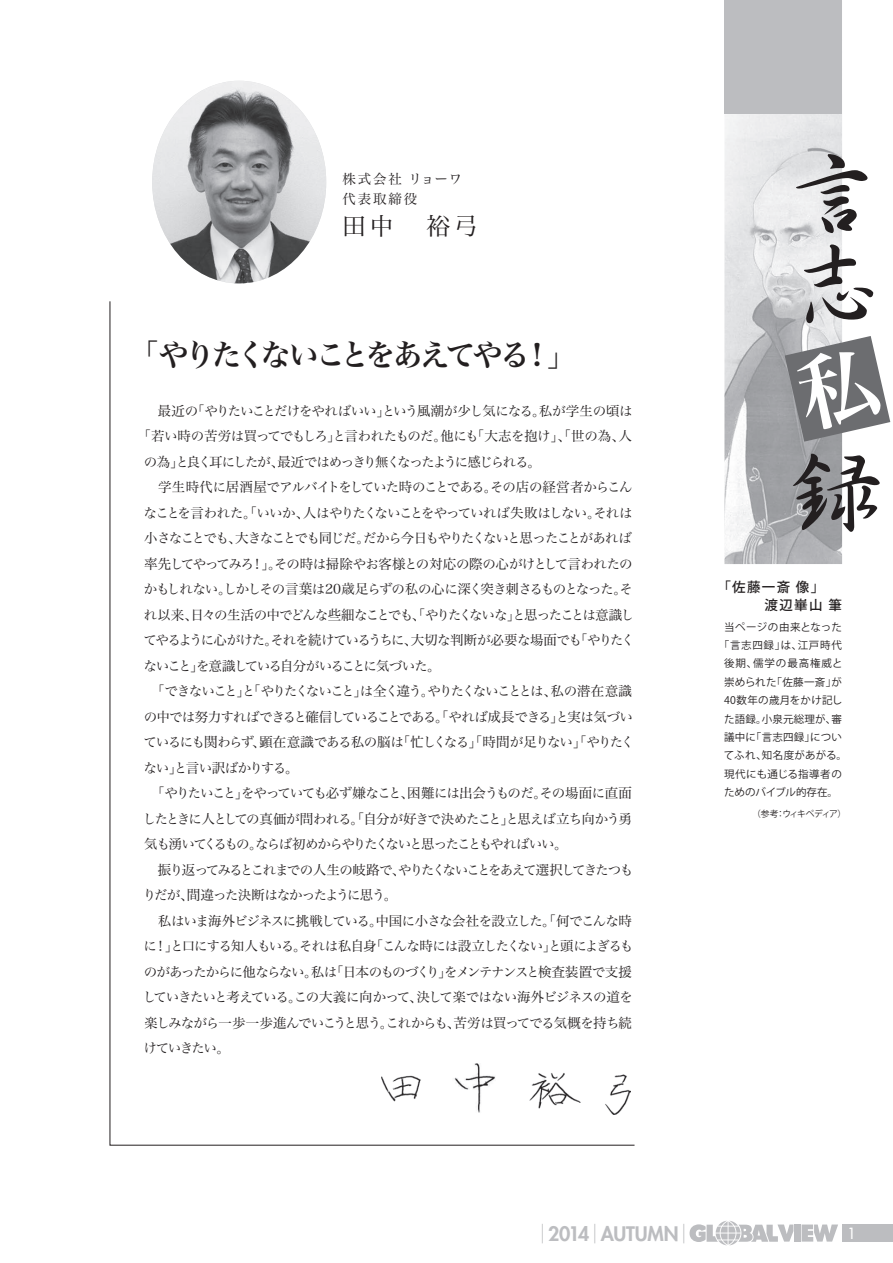
<style>
.page{position:relative;width:893px;height:1263px;background:#fff}
.page>*{position:absolute;margin:0;border:0;box-sizing:border-box;transform-origin:0 0}
.t1{font:91.8px/91.8px "DF Gyo Sho Lt MP RKSJ H";color:#231f20}
.t2{font:30px "Hira Min Pro N W6";letter-spacing:-.12em;color:#231f20}
.t3{font:24px "Hira Min Pro N W3";color:#231f20}
.t4{font:800 19.5px "Futura";letter-spacing:-.01em;color:#bcbdc0}
.t5{font:15px "Futura";color:#fff}
.t6{font:13.5px "Hira Min Pro N W3";letter-spacing:-.085em;color:#231f20}
.t7{font:13.5px "Hira Min Pro N W3";letter-spacing:-.04em;color:#231f20}
.t8{font:13.5px "Hira Min Pro N W3";letter-spacing:-.115em;color:#231f20}
.t9{font:13.5px "Hira Min Pro N W3";letter-spacing:-.12em;color:#231f20}
.t10{font:13.5px "Hira Min Pro N W3";letter-spacing:-.105em;color:#231f20}
.t11{font:13.5px "Hira Min Pro N W3";letter-spacing:-.065em;color:#231f20}
.t12{font:13.5px "Hira Min Pro N W3";letter-spacing:-.055em;color:#231f20}
.t13{font:13.5px "Hira Min Pro N W3";letter-spacing:-.11em;color:#231f20}
.t14{font:13.5px/19.5px "Hira Min Pro N W3";letter-spacing:.135em;color:#231f20}
.t15{font:500 13.5px/17.5px "Koz Go Pr 6 N";letter-spacing:.1em;color:#231f20}
.t16{font:10.5px/18.3px "Koz Go Pr 6 N";letter-spacing:.02em;color:#231f20;text-align:center}
.t17{font:8.7px "Koz Go Pr 6 N";letter-spacing:-.13em;color:#231f20}
.s1{font-family:"Koz Go Pr 6 N";font-weight:400}
</style>
<div class="page">
<img style="left:152px;top:81px;width:174px;height:202px">
<img style="left:724px;top:114px;width:118px;height:450px">
<div style="left:724px;top:0;width:118px;height:114px;background:#bcbdc0"></div>
<img style="left:382px;top:1063px;width:249px;height:51px">
<div style="left:842px;top:1224px;width:51px;height:18px;background:#bcbdc0"></div>
<div style="left:794px;top:1224px;width:7px;height:17px;background:#bcbdc0"></div>
<svg style="left:802px;top:1224px;width:36px;height:17px"></svg>
<svg style="left:689px;top:1221px;width:104px;height:24px"></svg>
<svg style="left:785px;top:336px;width:105px;height:106px;background:#8c8d8f"></svg>
<p class="t14" style="left:342px;top:168px;width:121px">株式会社 リョーワ代表取締役</p>
<h3 class="t3" style="left:342px;top:205px;width:138px">田中　裕弓</h3>
<h2 class="t2" style="left:129px;top:329px;width:449px">「やりたくないことをあえてやる！」</h2>
<p class="t6" style="left:144px;top:399px;width:490px">　最近の「やりたいことだけをやればいい」という風潮が少し気になる。私が学生の頃は</p>
<p class="t7" style="left:137px;top:425px;width:496px">「若い時の苦労は買ってでもしろ」と言われたものだ。他にも「大志を抱け」、「世の為、人</p>
<p class="t8" style="left:144px;top:450px;width:399px">の為」と良く耳にしたが、最近ではめっきり無くなったように感じられる。</p>
<p class="t12" style="left:144px;top:476px;width:490px">　学生時代に居酒屋でアルバイトをしていた時のことである。その店の経営者からこん</p>
<p class="t6" style="left:144px;top:501px;width:491px">なことを言われた。「いいか、人はやりたくないことをやっていれば失敗はしない。それは</p>
<p class="t6" style="left:144px;top:527px;width:489px">小さなことでも、大きなことでも同じだ。だから今日もやりたくないと思ったことがあれば</p>
<p class="t7" style="left:144px;top:552px;width:490px">率先してやってみろ！」。その時は掃除やお客様との対応の際の心がけとして言われたの</p>
<p class="t6" style="left:144px;top:578px;width:491px">かもしれない。しかしその言葉は20歳足らずの私の心に深く突き刺さるものとなった。そ</p>
<p class="t10" style="left:144px;top:603px;width:492px">れ以来、日々の生活の中でどんな些細なことでも、「やりたくないな」と思ったことは意識し</p>
<p class="t6" style="left:144px;top:629px;width:492px">てやるように心がけた。それを続けているうちに、大切な判断が必要な場面でも「やりたく</p>
<p class="t13" style="left:144px;top:654px;width:298px">ないこと」を意識している自分がいることに気づいた。</p>
<p class="t8" style="left:144px;top:680px;width:489px">　「できないこと」と「やりたくないこと」は全く違う。やりたくないこととは、私の潜在意識</p>
<p class="t11" style="left:144px;top:705px;width:491px">の中では努力すればできると確信していることである。「やれば成長できる」と実は気づい</p>
<p class="t6" style="left:144px;top:731px;width:492px">ているにも関わらず、顕在意識である私の脳は「忙しくなる」「時間が足りない」「やりたく</p>
<p class="t6" style="left:144px;top:756px;width:156px">ない」と言い訳ばかりする。</p>
<p class="t6" style="left:144px;top:782px;width:489px">　「やりたいこと」をやっていても必ず嫌なこと、困難には出会うものだ。その場面に直面</p>
<p class="t6" style="left:143px;top:807px;width:491px">したときに人としての真価が問われる。「自分が好きで決めたこと」と思えば立ち向かう勇</p>
<p class="t9" style="left:144px;top:833px;width:425px">気も湧いてくるもの。ならば初めからやりたくないと思ったこともやればいい。</p>
<p class="t9" style="left:144px;top:858px;width:491px">　振り返ってみるとこれまでの人生の岐路で、やりたくないことをあえて選択してきたつも</p>
<p class="t6" style="left:143px;top:884px;width:256px">りだが、間違った決断はなかったように思う。</p>
<p class="t6" style="left:144px;top:909px;width:489px">　私はいま海外ビジネスに挑戦している。中国に小さな会社を設立した。「何でこんな時</p>
<p class="t6" style="left:144px;top:935px;width:491px">に！」と口にする知人もいる。それは私自身「こんな時には設立したくない」と頭によぎるも</p>
<p class="t6" style="left:144px;top:960px;width:490px">のがあったからに他ならない。私は「日本のものづくり」をメンテナンスと検査装置で支援</p>
<p class="t6" style="left:143px;top:986px;width:492px">していきたいと考えている。この大義に向かって、決して楽ではない海外ビジネスの道を</p>
<p class="t6" style="left:144px;top:1011px;width:489px">楽しみながら一歩一歩進んでいこうと思う。これからも、苦労は買ってでる気概を持ち続</p>
<p class="t6" style="left:144px;top:1037px;width:88px">けていきたい。</p>
<h1 class="t1" style="left:791px;top:147px;width:85px">言志</h1>
<h1 class="t1" style="left:791px;top:442px;width:90px">録</h1>
<p class="t15" style="left:765px;top:579px;width:79px;text-indent:-47px">「佐藤一斎 像」<br>渡辺崋山 筆</p>
<p class="t16" style="left:719px;top:618px;width:130px">当ページの由来となった「言志四録」は、江戸時代後期、儒学の最高権威と崇められた「佐藤一斎」が<br>40数年の歳月をかけ記した語録。小泉元総理が、審議中に「言志四録」についてふれ、知名度があがる。現代にも通じる指導者のためのバイブル的存在。</p>
<p class="t17" style="left:752px;top:809px;width:96px">（参考：ウィキペディア）</p>
<h3 class="t4" style="left:533px;top:1220px;width:163px"><span class="s1">｜</span>2014<span class="s1">｜</span>AUTUMN<span class="s1">｜</span></h3>
<p class="t5" style="left:847px;top:1223px;width:10px">1</p>
</div>
